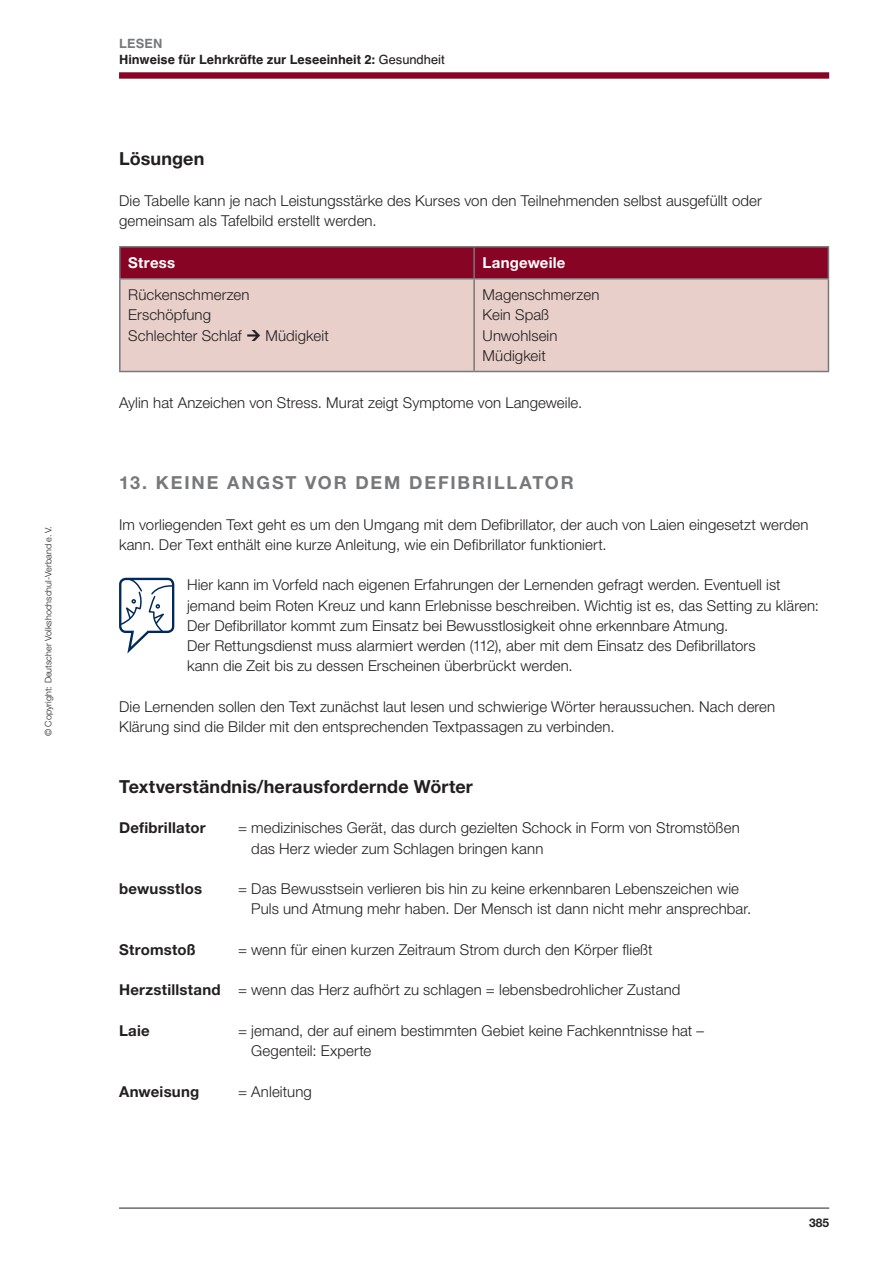
<style>
.page{position:relative;width:893px;height:1263px;background:#fff}
.page>*{position:absolute;margin:0;border:0;box-sizing:border-box;transform-origin:0 0}
.t1{font:700 18px "Helvetica Neue LT Pro";letter-spacing:.01em;color:#231f20}
.t2{font:700 18px "Helvetica Neue LT Pro";letter-spacing:.105em;color:#76787b}
.t3{font:300 15px/20.2px "Helvetica Neue LT Pro";letter-spacing:.005em;color:#231f20}
.t4{font:700 15px "Helvetica Neue LT Pro";letter-spacing:.015em;color:#231f20}
.t5{font:700 15px "Helvetica Neue LT Pro";letter-spacing:.015em;color:#fff}
.t6{font:700 12.75px/16px "Schulbuch Nord Pro";color:#231f20}
.t7{font:700 12px "Helvetica Neue LT Pro";color:#231f20}
.t8{font:300 9px "Helvetica Neue LT Pro";letter-spacing:.005em;color:#231f20}
.s1{color:#76787b}
.s2{font-weight:400}
.s3{font-weight:700}
</style>
<div class="page">
<div style="left:119px;top:72px;width:710px;height:7px;background:#880425"></div>
<hr style="left:119px;top:1208px;width:710px;height:1px;background:#231f20">
<div style="left:121px;top:248px;width:707px;height:30px;background:#880425"></div>
<div style="left:121px;top:279px;width:707px;height:92px;background:#e9cfc9"></div>
<hr style="left:119px;top:246px;width:355px;height:2px;background:#76787b">
<hr style="left:119px;top:248px;width:2px;height:30px;background:#76787b">
<hr style="left:474px;top:246px;width:355px;height:2px;background:#76787b">
<hr style="left:473px;top:248px;width:2px;height:30px;background:#76787b">
<hr style="left:828px;top:248px;width:1px;height:30px;background:#76787b">
<hr style="left:119px;top:278px;width:355px;height:1px;background:#76787b">
<hr style="left:119px;top:279px;width:2px;height:92px;background:#76787b">
<hr style="left:474px;top:278px;width:355px;height:1px;background:#76787b">
<hr style="left:473px;top:279px;width:2px;height:92px;background:#76787b">
<hr style="left:828px;top:279px;width:1px;height:92px;background:#76787b">
<hr style="left:119px;top:371px;width:355px;height:1px;background:#76787b">
<hr style="left:474px;top:371px;width:355px;height:1px;background:#76787b">
<svg style="left:119px;top:577px;width:55px;height:76px"></svg>
<svg style="left:247px;top:330px;width:13px;height:11px"></svg>
<p class="t8" style="left:43px;top:736px;width:211px;rotate:-90deg">© Copyright: Deutscher Volkshochschul-Verband e.V.</p>
<p class="t6" style="left:119px;top:35px;width:327px"><span class="s1">LESEN<br></span>Hinweise für Lehrkräfte zur Leseeinheit 2: <span class="s2">Gesundheit</span></p>
<p class="t1" style="left:119px;top:147px;width:87px">Lösungen</p>
<p class="t3" style="left:119px;top:190px;width:644px">Die Tabelle kann je nach Leistungsstärke des Kurses von den Teilnehmenden selbst ausgefüllt oder gemeinsam als Tafelbild erstellt werden.</p>
<p class="t5" style="left:128px;top:253px;width:48px">Stress</p>
<p class="t5" style="left:483px;top:253px;width:84px">Langeweile</p>
<p class="t3" style="left:128px;top:284px;width:123px">Rückenschmerzen<br>Erschöpfung<br>Schlechter Schlaf</p>
<p class="t3" style="left:483px;top:284px;width:118px">Magenschmerzen<br>Kein Spaß<br>Unwohlsein<br>Müdigkeit</p>
<p class="t3" style="left:119px;top:392px;width:465px">Aylin hat Anzeichen von Stress. Murat zeigt Symptome von Langeweile.</p>
<p class="t3" style="left:266px;top:325px;width:65px">Müdigkeit</p>
<p class="t2" style="left:119px;top:471px;width:456px">13. KEINE ANGST VOR DEM DEFIBRILLATOR</p>
<p class="t3" style="left:119px;top:514px;width:691px">Im vorliegenden Text geht es um den Umgang mit dem Defibrillator, der auch von Laien eingesetzt werden kann. Der Text enthält eine kurze Anleitung, wie ein Defibrillator funktioniert.</p>
<p class="t3" style="left:187px;top:575px;width:633px">Hier kann im Vorfeld nach eigenen Erfahrungen der Lernenden gefragt werden. Eventuell ist jemand beim Roten Kreuz und kann Erlebnisse beschreiben. Wichtig ist es, das Setting zu klären:<br>Der Defibrillator kommt zum Einsatz bei Bewusstlosigkeit ohne erkennbare Atmung.<br>Der Rettungsdienst muss alarmiert werden (112), aber mit dem Einsatz des Defibrillators<br>kann die Zeit bis zu dessen Erscheinen überbrückt werden.</p>
<p class="t3" style="left:119px;top:696px;width:658px">Die Lernenden sollen den Text zunächst laut lesen und schwierige Wörter heraussuchen. Nach deren<br>Klärung sind die Bilder mit den entsprechenden Textpassagen zu verbinden.</p>
<p class="t1" style="left:119px;top:775px;width:355px">Textverständnis/herausfordernde Wörter</p>
<p class="t4" style="left:119px;top:819px;width:88px">Defibrillator</p>
<p class="t3" style="left:251px;top:818px;width:490px;text-indent:-13px">= medizinisches Gerät, das durch gezielten Schock in Form von Stromstößen das Herz wieder zum Schlagen bringen kann</p>
<p class="t4" style="left:119px;top:879px;width:85px">bewusstlos</p>
<p class="t3" style="left:251px;top:878px;width:501px;text-indent:-13px">= Das Bewusstsein verlieren bis hin zu keine erkennbaren Lebenszeichen wie<br>Puls und Atmung mehr haben. Der Mensch ist dann nicht mehr ansprechbar.</p>
<p class="t4" style="left:119px;top:940px;width:79px">Stromstoß</p>
<p class="t3" style="left:238px;top:939px;width:416px">= wenn für einen kurzen Zeitraum Strom durch den Körper fließt</p>
<p class="t3" style="left:119px;top:980px;width:563px"><span class="s3">Herzstillstand</span> = wenn das Herz aufhört zu schlagen = lebensbedrohlicher Zustand</p>
<p class="t4" style="left:119px;top:1021px;width:32px">Laie</p>
<p class="t3" style="left:251px;top:1020px;width:454px;text-indent:-13px">= jemand, der auf einem bestimmten Gebiet keine Fachkenntnisse hat –<br>Gegenteil: Experte</p>
<p class="t4" style="left:119px;top:1082px;width:82px">Anweisung</p>
<p class="t3" style="left:238px;top:1081px;width:75px">= Anleitung</p>
<p class="t7" style="left:809px;top:1215px;width:22px">385</p>
</div>
